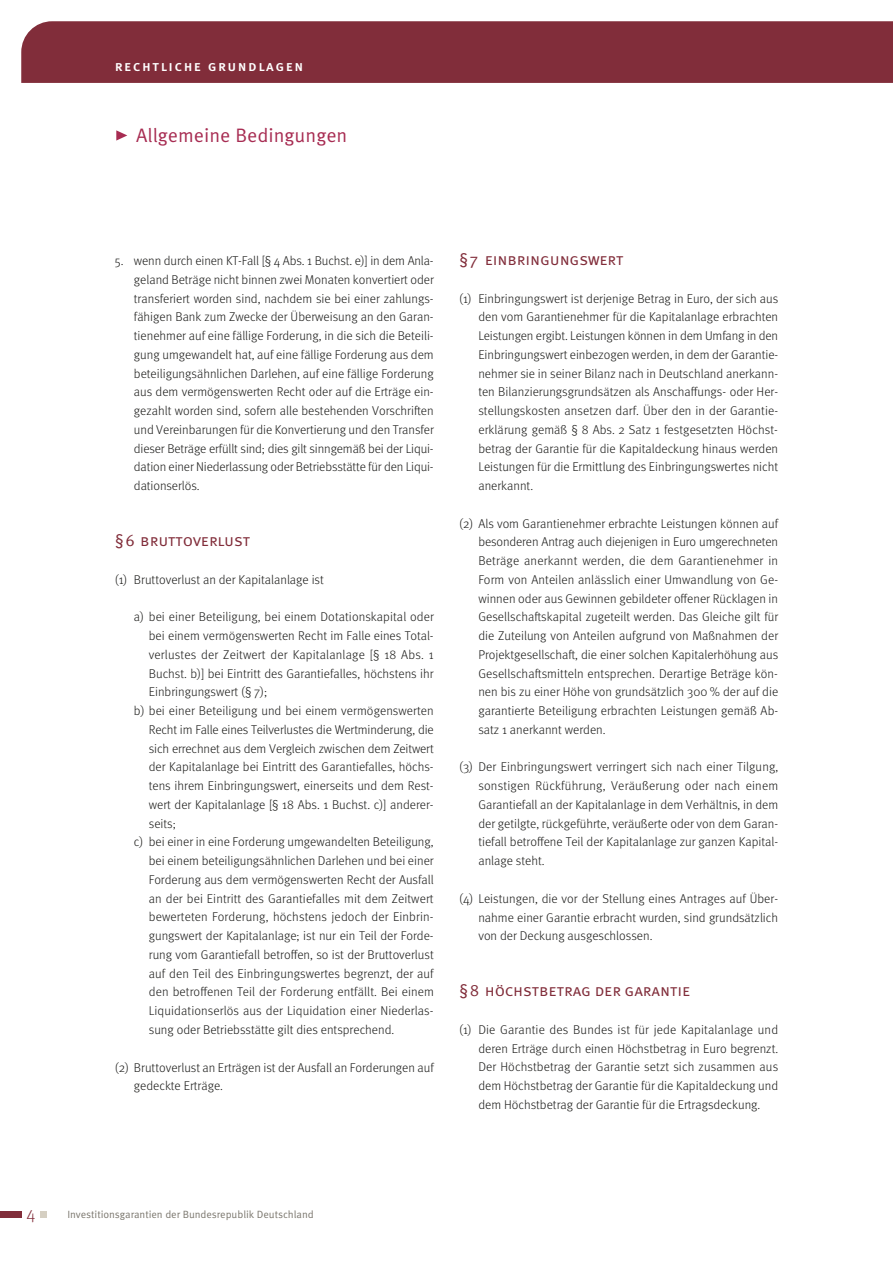
<style>
.page{position:relative;width:893px;height:1263px;background:#fff}
.page>*{position:absolute;margin:0;border:0;box-sizing:border-box;transform-origin:0 0}
.t1{font:19.5px "Meta Pro Norm";color:#a72c52}
.t2{font:300 17.25px "Meta Pro";color:#812d3a}
.t3{font:16.5px "Meta Pro Norm";letter-spacing:-.01em;color:#812d3a}
.t4{font:500 14.7px "Meta Pro";letter-spacing:.1em;color:#fff}
.t5{font:300 12.75px/18.8px "Meta Pro";color:#1a1a18;text-align:justify}
.t6{font:10.5px "Meta Pro Norm";letter-spacing:-.005em;color:#7a766d}
</style>
<div class="page">
<div style="left:0;top:1211px;width:21px;height:7px;background:#812d3a"></div>
<div style="left:40px;top:1211px;width:7px;height:7px;background:#d5cfc2"></div>
<div style="left:21px;top:21px;width:872px;height:62px;background:#812d3a"></div>
<svg style="left:116px;top:130px;width:11px;height:11px"></svg>
<p class="t4" style="left:115px;top:54px;width:190px">rechtliche grundlagen</p>
<h1 class="t1" style="left:136px;top:121px;width:213px">Allgemeine Bedingungen</h1>
<p class="t5" style="left:134px;top:251px;width:301px;text-indent:-19px">5. wenn durch einen KT-Fall [§ 4 Abs. 1 Buchst. e)] in dem Anla&shy;geland Beträge nicht binnen zwei Monaten konvertiert oder transferiert worden sind, nachdem sie bei einer zahlungs&shy;fähigen Bank zum Zwecke der Überweisung an den Garan&shy;tienehmer auf eine fällige Forderung, in die sich die Beteili&shy;gung umgewandelt hat, auf eine fällige Forderung aus dem beteiligungsähnlichen Darlehen, auf eine fällige Forderung aus dem vermögenswerten Recht oder auf die Erträge ein&shy;gezahlt worden sind, sofern alle bestehenden Vorschriften und Vereinbarungen für die Konvertierung und den Transfer dieser Beträge erfüllt sind; dies gilt sinngemäß bei der Liqui&shy;dation einer Niederlassung oder Betriebsstätte für den Liqui&shy;dationserlös.</p>
<p class="t3" style="left:115px;top:528px;width:137px">§6 bruttoverlust</p>
<p class="t5" style="left:115px;top:569px;width:211px">(1) Bruttoverlust an der Kapitalanlage ist</p>
<p class="t5" style="left:134px;top:607px;width:301px">a) bei einer Beteiligung, bei einem Dotationskapital oder</p>
<p class="t5" style="left:149px;top:626px;width:286px">bei einem vermögenswerten Recht im Falle eines Total-</p>
<p class="t5" style="left:149px;top:644px;width:286px">verlustes der Zeitwert der Kapitalanlage [§ 18 Abs. 1</p>
<p class="t5" style="left:149px;top:663px;width:286px">Buchst. b)] bei Eintritt des Garantiefalles, höchstens ihr</p>
<p class="t5" style="left:149px;top:682px;width:120px">Einbringungswert (§ 7);</p>
<p class="t5" style="left:134px;top:701px;width:301px">b) bei einer Beteiligung und bei einem vermögenswerten</p>
<p class="t5" style="left:149px;top:719px;width:286px">Recht im Falle eines Teilverlustes die Wertminderung, die</p>
<p class="t5" style="left:149px;top:738px;width:286px">sich errechnet aus dem Vergleich zwischen dem Zeitwert</p>
<p class="t5" style="left:149px;top:757px;width:286px">der Kapitalanlage bei Eintritt des Garantiefalles, höchs-</p>
<p class="t5" style="left:149px;top:776px;width:286px">tens ihrem Einbringungswert, einerseits und dem Rest-</p>
<p class="t5" style="left:149px;top:794px;width:286px">wert der Kapitalanlage [§ 18 Abs. 1 Buchst. c)] anderer-</p>
<p class="t5" style="left:149px;top:813px;width:28px">seits;</p>
<p class="t5" style="left:134px;top:832px;width:301px">c) bei einer in eine Forderung umgewandelten Beteiligung,</p>
<p class="t5" style="left:149px;top:851px;width:286px">bei einem beteiligungsähnlichen Darlehen und bei einer</p>
<p class="t5" style="left:149px;top:869px;width:286px">Forderung aus dem vermögenswerten Recht der Ausfall</p>
<p class="t5" style="left:149px;top:888px;width:286px">an der bei Eintritt des Garantiefalles mit dem Zeitwert</p>
<p class="t5" style="left:149px;top:907px;width:286px">bewerteten Forderung, höchstens jedoch der Einbrin-</p>
<p class="t5" style="left:149px;top:926px;width:286px">gungswert der Kapitalanlage; ist nur ein Teil der Forde-</p>
<p class="t5" style="left:149px;top:944px;width:286px">rung vom Garantiefall betroffen, so ist der Bruttoverlust</p>
<p class="t5" style="left:149px;top:963px;width:286px">auf den Teil des Einbringungswertes begrenzt, der auf</p>
<p class="t5" style="left:149px;top:982px;width:287px">den betroffenen Teil der Forderung entfällt. Bei einem</p>
<p class="t5" style="left:149px;top:1001px;width:286px">Liquidationserlös aus der Liquidation einer Niederlas-</p>
<p class="t5" style="left:149px;top:1019px;width:247px">sung oder Betriebsstätte gilt dies entsprechend.</p>
<p class="t5" style="left:134px;top:1057px;width:301px;text-indent:-19px">(2) Bruttoverlust an Erträgen ist der Ausfall an Forderungen auf gedeckte Erträge.</p>
<p class="t3" style="left:459px;top:247px;width:166px">§7 einbringungswert</p>
<p class="t5" style="left:478px;top:288px;width:301px;text-indent:-19px">(1) Einbringungswert ist derjenige Betrag in Euro, der sich aus den vom Garantienehmer für die Kapitalanlage erbrachten Leistungen ergibt. Leistungen können in dem Umfang in den Einbringungswert einbezogen werden, in dem der Garantie&shy;nehmer sie in seiner Bilanz nach in Deutschland anerkann&shy;ten Bilanzierungsgrundsätzen als Anschaffungs- oder Her&shy;stellungskosten ansetzen darf. Über den in der Garantie&shy;erklärung gemäß § 8 Abs. 2 Satz 1 festgesetzten Höchst&shy;betrag der Garantie für die Kapitaldeckung hinaus werden Leistungen für die Ermittlung des Einbringungswertes nicht anerkannt.</p>
<p class="t5" style="left:478px;top:513px;width:302px;text-indent:-19px">(2) Als vom Garantienehmer erbrachte Leistungen können auf besonderen Antrag auch diejenigen in Euro umgerechneten Beträge anerkannt werden, die dem Garantienehmer in Form von Anteilen anlässlich einer Umwandlung von Ge&shy;winnen oder aus Gewinnen gebildeter offener Rücklagen in Gesellschaftskapital zugeteilt werden. Das Gleiche gilt für die Zuteilung von Anteilen aufgrund von Maßnahmen der Projektgesellschaft, die einer solchen Kapitalerhöhung aus Gesellschaftsmitteln entsprechen. Derartige Beträge kön&shy;nen bis zu einer Höhe von grundsätzlich 300 % der auf die garantierte Beteiligung erbrachten Leistungen gemäß Ab&shy;satz 1 anerkannt werden.</p>
<p class="t5" style="left:478px;top:757px;width:301px;text-indent:-19px">(3) Der Einbringungswert verringert sich nach einer Tilgung, sonstigen Rückführung, Veräußerung oder nach einem Garantiefall an der Kapitalanlage in dem Verhältnis, in dem der getilgte, rückgeführte, veräußerte oder von dem Garan&shy;tiefall betroffene Teil der Kapitalanlage zur ganzen Kapital&shy;anlage steht.</p>
<p class="t5" style="left:478px;top:888px;width:301px;text-indent:-19px">(4) Leistungen, die vor der Stellung eines Antrages auf Über&shy;nahme einer Garantie erbracht wurden, sind grundsätzlich von der Deckung ausgeschlossen.</p>
<p class="t3" style="left:459px;top:978px;width:233px">§8 höchstbetrag der garantie</p>
<p class="t5" style="left:478px;top:1019px;width:301px;text-indent:-19px">(1) Die Garantie des Bundes ist für jede Kapitalanlage und deren Erträge durch einen Höchstbetrag in Euro begrenzt.<br>Der Höchstbetrag der Garantie setzt sich zusammen aus dem Höchstbetrag der Garantie für die Kapitaldeckung und dem Höchstbetrag der Garantie für die Ertragsdeckung.</p>
<h2 class="t2" style="left:26px;top:1200px;width:10px">4</h2>
<p class="t6" style="left:67px;top:1206px;width:248px">Investitionsgarantien der Bundesrepublik Deutschland</p>
</div>
